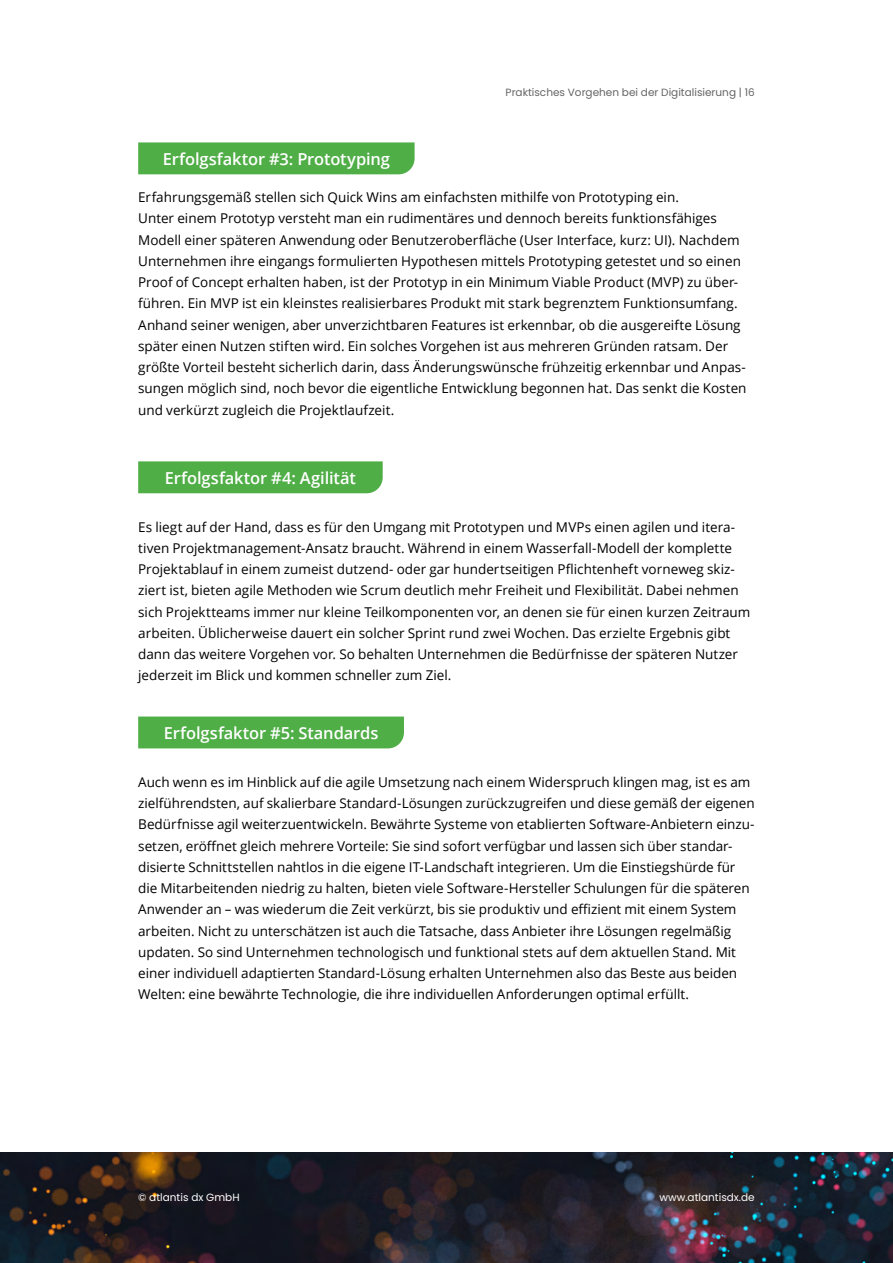
<style>
.page{position:relative;width:893px;height:1263px;background:#fff}
.page>*{position:absolute;margin:0;border:0;box-sizing:border-box;transform-origin:0 0}
.t1{font:600 16.5px "Open Sans";letter-spacing:-.01em;color:#fff}
.t2{font:13.5px/21.3px "Open Sans";color:#000}
.t3{font:10.5px "Poppins";color:#646464}
.t4{font:10.5px "Poppins";color:#fff}
</style>
<div class="page">
<img style="left:0;top:1152px;width:893px;height:111px">
<div style="left:138px;top:142px;width:277px;height:32px;background:#50ae47"></div>
<div style="left:138px;top:461px;width:245px;height:32px;background:#50ae47"></div>
<div style="left:138px;top:716px;width:266px;height:32px;background:#50ae47"></div>
<p class="t1" style="left:163px;top:147px;width:229px">Erfolgsfaktor #3: Prototyping</p>
<p class="t3" style="left:506px;top:86px;width:251px">Praktisches Vorgehen bei der Digitalisierung | 16</p>
<p class="t2" style="left:138px;top:186px;width:610px">Erfahrungsgemäß stellen sich Quick Wins am einfachsten mithilfe von Prototyping ein.<br>Unter einem Prototyp versteht man ein rudimentäres und dennoch bereits funktionsfähiges Modell einer späteren Anwendung oder Benutzeroberfläche (User Interface, kurz: UI). Nachdem Unternehmen ihre eingangs formulierten Hypothesen mittels Prototyping getestet und so einen Proof of Concept erhalten haben, ist der Prototyp in ein Minimum Viable Product (MVP) zu über&shy;führen. Ein MVP ist ein kleinstes realisierbares Produkt mit stark begrenztem Funktionsumfang.<br>Anhand seiner wenigen, aber unverzichtbaren Features ist erkennbar, ob die ausgereifte Lösung später einen Nutzen stiften wird. Ein solches Vorgehen ist aus mehreren Gründen ratsam. Der größte Vorteil besteht sicherlich darin, dass Änderungswünsche frühzeitig erkennbar und Anpas&shy;sungen möglich sind, noch bevor die eigentliche Entwicklung begonnen hat. Das senkt die Kosten und verkürzt zugleich die Projektlaufzeit.</p>
<p class="t1" style="left:165px;top:466px;width:193px">Erfolgsfaktor #4: Agilität</p>
<p class="t2" style="left:138px;top:516px;width:614px">Es liegt auf der Hand, dass es für den Umgang mit Prototypen und MVPs einen agilen und itera&shy;tiven Projektmanagement-Ansatz braucht. Während in einem Wasserfall-Modell der komplette Projektablauf in einem zumeist dutzend- oder gar hundertseitigen Pflichtenheft vorneweg skiz&shy;ziert ist, bieten agile Methoden wie Scrum deutlich mehr Freiheit und Flexibilität. Dabei nehmen sich Projektteams immer nur kleine Teilkomponenten vor, an denen sie für einen kurzen Zeitraum arbeiten. Üblicherweise dauert ein solcher Sprint rund zwei Wochen. Das erzielte Ergebnis gibt dann das weitere Vorgehen vor. So behalten Unternehmen die Bedürfnisse der späteren Nutzer jederzeit im Blick und kommen schneller zum Ziel.</p>
<p class="t1" style="left:164px;top:721px;width:216px">Erfolgsfaktor #5: Standards</p>
<p class="t2" style="left:138px;top:771px;width:618px">Auch wenn es im Hinblick auf die agile Umsetzung nach einem Widerspruch klingen mag, ist es am zielführendsten, auf skalierbare Standard-Lösungen zurückzugreifen und diese gemäß der eigenen Bedürfnisse agil weiterzuentwickeln. Bewährte Systeme von etablierten Software-Anbietern einzu&shy;setzen, eröffnet gleich mehrere Vorteile: Sie sind sofort verfügbar und lassen sich über standar&shy;disierte Schnittstellen nahtlos in die eigene IT-Landschaft integrieren. Um die Einstiegshürde für die Mitarbeitenden niedrig zu halten, bieten viele Software-Hersteller Schulungen für die späteren Anwender an – was wiederum die Zeit verkürzt, bis sie produktiv und effizient mit einem System arbeiten. Nicht zu unterschätzen ist auch die Tatsache, dass Anbieter ihre Lösungen regelmäßig updaten. So sind Unternehmen technologisch und funktional stets auf dem aktuellen Stand. Mit einer individuell adaptierten Standard-Lösung erhalten Unternehmen also das Beste aus beiden Welten: eine bewährte Technologie, die ihre individuellen Anforderungen optimal erfüllt.</p>
<p class="t4" style="left:138px;top:1191px;width:103px">© atlantis dx GmbH</p>
<p class="t4" style="left:660px;top:1191px;width:97px">www.atlantisdx.de</p>
</div>
